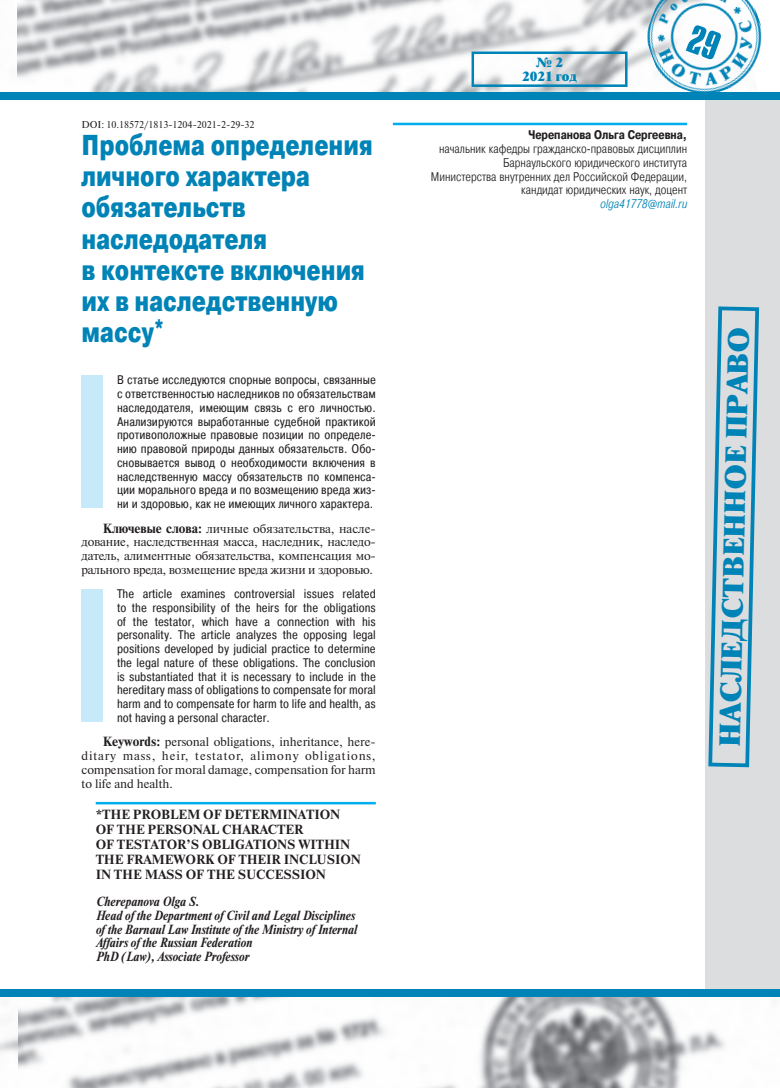
<style>
.page{position:relative;width:780px;height:1088px;background:#fff}
.page>*{position:absolute;margin:0;border:0;box-sizing:border-box;transform-origin:0 0}
.t1{font:900 28.75px/31.2px "Pragmatica Cond";color:#0083b6;scale:.85 1}
.t2{font:27.5px "Newton XC";color:#0083b6}
.t3{font:12.5px/13.8px "Pragmatica Cond";color:#231f20;text-align:justify}
.t4{font:12.5px/13.8px "Newton C";letter-spacing:-.015em;color:#231f20;text-align:justify}
.t5{font:italic 700 12.5px/13.8px "Newton C";color:#231f20;scale:.9 1}
.t6{font:300 12.5px/13.8px "Pragmatica Cond";color:#231f20;text-align:right}
.t7{font:700 12.5px/15px "Newton C";color:#231f20}
.t8{font:700 12.5px "Pragmatica Cond C";color:#231f20}
.t9{font:italic 300 12.5px "Pragmatica Cond";color:#0083b6}
.t10{font:12.5px/13.8px "Newton XC";color:#0083b6;text-align:center}
.t11{font:10px "Newton C";color:#231f20}
.s1{font-weight:700}
</style>
<div class="page">
<img style="left:0;top:0;width:779px;height:93px">
<img style="left:0;top:997px;width:725px;height:91px">
<div style="left:705px;top:97px;width:75px;height:892px;background:#dcdddf"></div>
<svg style="left:470px;top:50px;width:158px;height:38px"></svg>
<div style="left:18px;top:93px;width:762px;height:7px;background:#0083b6"></div>
<img style="left:632px;top:0;width:145px;height:93px">
<div style="left:0;top:93px;width:18px;height:7px;background:#0083b6"></div>
<div style="left:18px;top:989px;width:762px;height:8px;background:#0083b6"></div>
<div style="left:0;top:989px;width:18px;height:8px;background:#0083b6"></div>
<svg style="left:708px;top:306px;width:52px;height:462px"></svg>
<hr style="left:96px;top:802px;width:280px;height:2px;background:#00aeef">
<div style="left:81px;top:376px;width:22px;height:132px;background:#c6eafa"></div>
<div style="left:81px;top:589px;width:22px;height:132px;background:#c6eafa"></div>
<hr style="left:393px;top:123px;width:294px;height:2px;background:#00aeef">
<svg style="left:685px;top:24px;width:37px;height:36px"></svg>
<p class="t11" style="left:81px;top:121px;width:175px">DOI: 10.18572/1813-1204-2021-2-29-32</p>
<h1 class="t1" style="left:81px;top:130px;width:344px">Проблема определения личного характера обязательств наследодателя<br>в контексте включения их в наследственную массу*</h1>
<p class="t3" style="left:117px;top:374px;width:260px">В статье исследуются спорные вопросы, связанные с ответственностью наследников по обязательствам наследодателя, имеющим связь с его личностью.<br>Анализируются выработанные судебной практикой противоположные правовые позиции по определе&shy;нию правовой природы данных обязательств. Обо&shy;сновывается вывод о необходимости включения в наследственную массу обязательств по компенса&shy;ции морального вреда и по возмещению вреда жиз&shy;ни и здоровью, как не имеющих личного характера.</p>
<p class="t4" style="left:81px;top:522px;width:296px;text-indent:21px"><span class="s1">Ключевые слова:</span> личные обязательства, насле&shy;дование, наследственная масса, наследник, наследо&shy;датель, алиментные обязательства, компенсация мо&shy;рального вреда, возмещение вреда жизни и здоровью.</p>
<p class="t3" style="left:117px;top:588px;width:260px">The article examines controversial issues related to the responsibility of the heirs for the obligations of the testator, which have a connection with his personality. The article analyzes the opposing legal positions developed by judicial practice to determine the legal nature of these obligations. The conclusion is substantiated that it is necessary to include in the hereditary mass of obligations to compensate for moral harm and to compensate for harm to life and health, as not having a personal character.</p>
<p class="t4" style="left:81px;top:736px;width:296px;text-indent:21px"><span class="s1">Keywords:</span> personal obligations, inheritance, here&shy;ditary mass, heir, testator, alimony obligations, compensation for moral damage, compensation for harm to life and health.</p>
<p class="t7" style="left:96px;top:808px;width:266px">*THE PROBLEM OF DETERMINATION<br>OF THE PERSONAL CHARACTER<br>OF TESTATOR’S OBLIGATIONS WITHIN<br>THE FRAMEWORK OF THEIR INCLUSION<br>IN THE MASS OF THE SUCCESSION</p>
<p class="t5" style="left:96px;top:896px;width:292px">Cherepanova Olga S.<br>Head of the Department of Civil and Legal Disciplines of the Barnaul Law Institute of the Ministry of Internal Affairs of the Russian Federation<br>PhD (Law), Associate Professor</p>
<p class="t10" style="left:522px;top:56px;width:56px">№ 2<br>2021 год</p>
<p class="t8" style="left:528px;top:128px;width:160px">Черепанова Ольга Сергеевна,</p>
<p class="t6" style="left:431px;top:142px;width:258px">начальник кафедры гражданско-правовых дисциплин Барнаульского юридического института<br>Министерства внутренних дел Российской Федерации, кандидат юридических наук, доцент</p>
<p class="t9" style="left:600px;top:199px;width:89px">olga41778@mail.ru</p>
<h2 class="t2" style="left:714px;top:746px;width:421px;rotate:-89deg">НАСЛЕДСТВЕННОЕ ПРАВО</h2>
</div>
